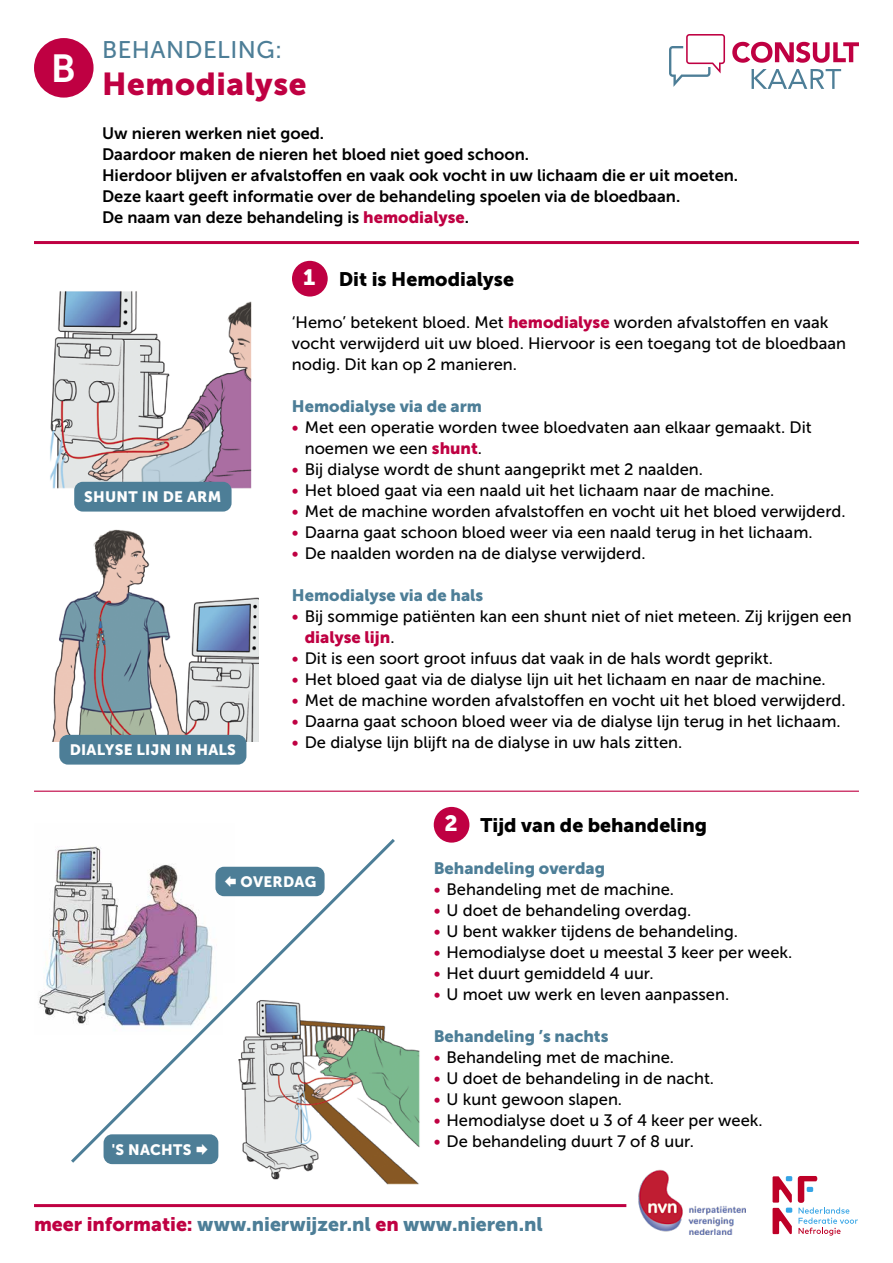
<style>
.page{position:relative;width:893px;height:1263px;background:#fff}
.page>*{position:absolute;margin:0;border:0;box-sizing:border-box;transform-origin:0 0}
.t1{font:39px "Museo Sans 700";color:#fff}
.t2{font:31.5px "Museo Sans 900";letter-spacing:.02em;color:#bf0042}
.t3{font:24px "Museo Sans 500";letter-spacing:.02em;color:#4d7e97}
.t4{font:19.5px "Museo Sans 900";color:#4d7e97}
.t5{font:19.5px "Museo Sans 900";color:#000}
.t6{font:16.5px/21px "Museo Sans 500";color:#000}
.t7{font:16.5px/21px "Museo Sans 700";color:#000}
.t8{font:16.5px "Museo Sans 900";color:#4d7e97}
.t9{font:16.5px "Museo Sans 900";color:#bf0042}
.t10{font:15px "Museo Sans 900";letter-spacing:.02em;color:#fff}
.s1{font-family:"Museo Sans 900";color:#bf0042}
.s2{font-size:22.05px;color:#fff}
.s3{color:#bf0042}
.s4{font-family:"Museo Sans 500";color:#000}
</style>
<div class="page">
<svg style="left:732px;top:42px;width:127px;height:21px"></svg>
<svg style="left:752px;top:69px;width:89px;height:20px"></svg>
<svg style="left:669px;top:34px;width:56px;height:53px"></svg>
<hr style="left:34px;top:1204px;width:592px;height:3px;background:#bf0042">
<svg style="left:773px;top:1176px;width:19px;height:58px"></svg>
<svg style="left:798px;top:1176px;width:60px;height:59px"></svg>
<img style="left:638px;top:1170px;width:107px;height:64px">
<hr style="left:34px;top:241px;width:825px;height:3px;background:#bf0042">
<div style="left:292px;top:261px;width:36px;height:36px;background:#bf0042;border-radius:50%"></div>
<div style="left:34px;top:38px;width:60px;height:60px;background:#bf0042;border-radius:50%"></div>
<img style="left:50px;top:291px;width:202px;height:198px">
<img style="left:52px;top:529px;width:207px;height:213px">
<div style="left:74px;top:482px;width:158px;height:30px;background:#4d7e97;border-radius:9px"></div>
<div style="left:59px;top:735px;width:187px;height:30px;background:#4d7e97;border-radius:9px"></div>
<hr style="left:34px;top:791px;width:825px;height:1px;background:#bf0042">
<img style="left:38px;top:849px;width:30px;height:167px">
<img style="left:262px;top:1045px;width:158px;height:140px">
<svg style="left:68px;top:839px;width:330px;height:327px"></svg>
<div style="left:104px;top:1134px;width:114px;height:30px;background:#4d7e97;border-radius:9px"></div>
<div style="left:215px;top:867px;width:110px;height:29px;background:#4d7e97;border-radius:9px"></div>
<div style="left:434px;top:807px;width:35px;height:36px;background:#bf0042;border-radius:50%"></div>
<h1 class="t1" style="left:51px;top:47px;width:27px">B</h1>
<h3 class="t3" style="left:102px;top:36px;width:182px">BEHANDELING:</h3>
<h2 class="t2" style="left:102px;top:67px;width:206px">Hemodialyse</h2>
<p class="t7" style="left:102px;top:123px;width:638px">Uw nieren werken niet goed.<br>Daardoor maken de nieren het bloed niet goed schoon.<br>Hierdoor blijven er afvalstoffen en vaak ook vocht in uw lichaam die er uit moeten.<br>Deze kaart geeft informatie over de behandeling spoelen via de bloedbaan.<br>De naam van deze behandeling is <span class="s1">hemodialyse</span>.</p>
<p class="t10" style="left:84px;top:488px;width:139px">SHUNT IN DE ARM</p>
<p class="t10" style="left:70px;top:741px;width:168px">DIALYSE LIJN IN HALS</p>
<p class="t5" style="left:303px;top:268px;width:212px"><span class="s2">1</span> Dit is Hemodialyse</p>
<p class="t6" style="left:292px;top:312px;width:556px">‘Hemo’ betekent bloed. Met <span class="s1">hemodialyse</span> worden afvalstoffen en vaak vocht verwijderd uit uw bloed. Hiervoor is een toegang tot de bloedbaan nodig. Dit kan op 2 manieren.</p>
<p class="t8" style="left:292px;top:397px;width:191px">Hemodialyse via de arm</p>
<p class="t6" style="left:305px;top:417px;width:508px;text-indent:-13px"><span class="s3">•</span> Met een operatie worden twee bloedvaten aan elkaar gemaakt. Dit noemen we een <span class="s1">shunt</span>.</p>
<p class="t6" style="left:292px;top:459px;width:412px"><span class="s3">•</span> Bij dialyse wordt de shunt aangeprikt met 2 naalden.</p>
<p class="t6" style="left:292px;top:480px;width:484px"><span class="s3">•</span> Het bloed gaat via een naald uit het lichaam naar de machine.</p>
<p class="t6" style="left:292px;top:501px;width:555px"><span class="s3">•</span> Met de machine worden afvalstoffen en vocht uit het bloed verwijderd.</p>
<p class="t6" style="left:292px;top:522px;width:522px"><span class="s3">•</span> Daarna gaat schoon bloed weer via een naald terug in het lichaam.</p>
<p class="t6" style="left:292px;top:543px;width:355px"><span class="s3">•</span> De naalden worden na de dialyse verwijderd.</p>
<p class="t8" style="left:292px;top:586px;width:193px">Hemodialyse via de hals</p>
<p class="t6" style="left:292px;top:606px;width:561px"><span class="s3">•</span> Bij sommige patiënten kan een shunt niet of niet meteen. Zij krijgen een</p>
<p class="t9" style="left:305px;top:628px;width:91px">dialyse lijn<span class="s4">.</span></p>
<p class="t6" style="left:292px;top:648px;width:482px"><span class="s3">•</span> Dit is een soort groot infuus dat vaak in de hals wordt geprikt.</p>
<p class="t6" style="left:292px;top:669px;width:535px"><span class="s3">•</span> Het bloed gaat via de dialyse lijn uit het lichaam en naar de machine.</p>
<p class="t6" style="left:292px;top:690px;width:555px"><span class="s3">•</span> Met de machine worden afvalstoffen en vocht uit het bloed verwijderd.</p>
<p class="t6" style="left:292px;top:711px;width:550px"><span class="s3">•</span> Daarna gaat schoon bloed weer via de dialyse lijn terug in het lichaam.</p>
<p class="t6" style="left:292px;top:732px;width:392px"><span class="s3">•</span> De dialyse lijn blijft na de dialyse in uw hals zitten.</p>
<p class="t10" style="left:240px;top:873px;width:77px">OVERDAG</p>
<p class="t10" style="left:112px;top:1141px;width:81px">'S NACHTS</p>
<p class="t5" style="left:444px;top:814px;width:264px"><span class="s2">2</span> Tijd van de behandeling</p>
<p class="t8" style="left:434px;top:859px;width:173px">Behandeling overdag</p>
<p class="t6" style="left:434px;top:879px;width:242px"><span class="s3">•</span> Behandeling met de machine.</p>
<p class="t6" style="left:434px;top:900px;width:259px"><span class="s3">•</span> U doet de behandeling overdag.</p>
<p class="t6" style="left:434px;top:921px;width:306px"><span class="s3">•</span> U bent wakker tijdens de behandeling.</p>
<p class="t6" style="left:434px;top:942px;width:360px"><span class="s3">•</span> Hemodialyse doet u meestal 3 keer per week.</p>
<p class="t6" style="left:434px;top:963px;width:221px"><span class="s3">•</span> Het duurt gemiddeld 4 uur.</p>
<p class="t6" style="left:434px;top:984px;width:297px"><span class="s3">•</span> U moet uw werk en leven aanpassen.</p>
<p class="t8" style="left:434px;top:1027px;width:176px">Behandeling ’s nachts</p>
<p class="t6" style="left:434px;top:1047px;width:242px"><span class="s3">•</span> Behandeling met de machine.</p>
<p class="t6" style="left:434px;top:1068px;width:282px"><span class="s3">•</span> U doet de behandeling in de nacht.</p>
<p class="t6" style="left:434px;top:1089px;width:190px"><span class="s3">•</span> U kunt gewoon slapen.</p>
<p class="t6" style="left:434px;top:1110px;width:330px"><span class="s3">•</span> Hemodialyse doet u 3 of 4 keer per week.</p>
<p class="t6" style="left:434px;top:1131px;width:262px"><span class="s3">•</span> De behandeling duurt 7 of 8 uur.</p>
<p class="t4" style="left:34px;top:1213px;width:510px"><span class="s3">meer informatie:</span> www.nierwijzer.nl <span class="s3">en</span> www.nieren.nl</p>
</div>
